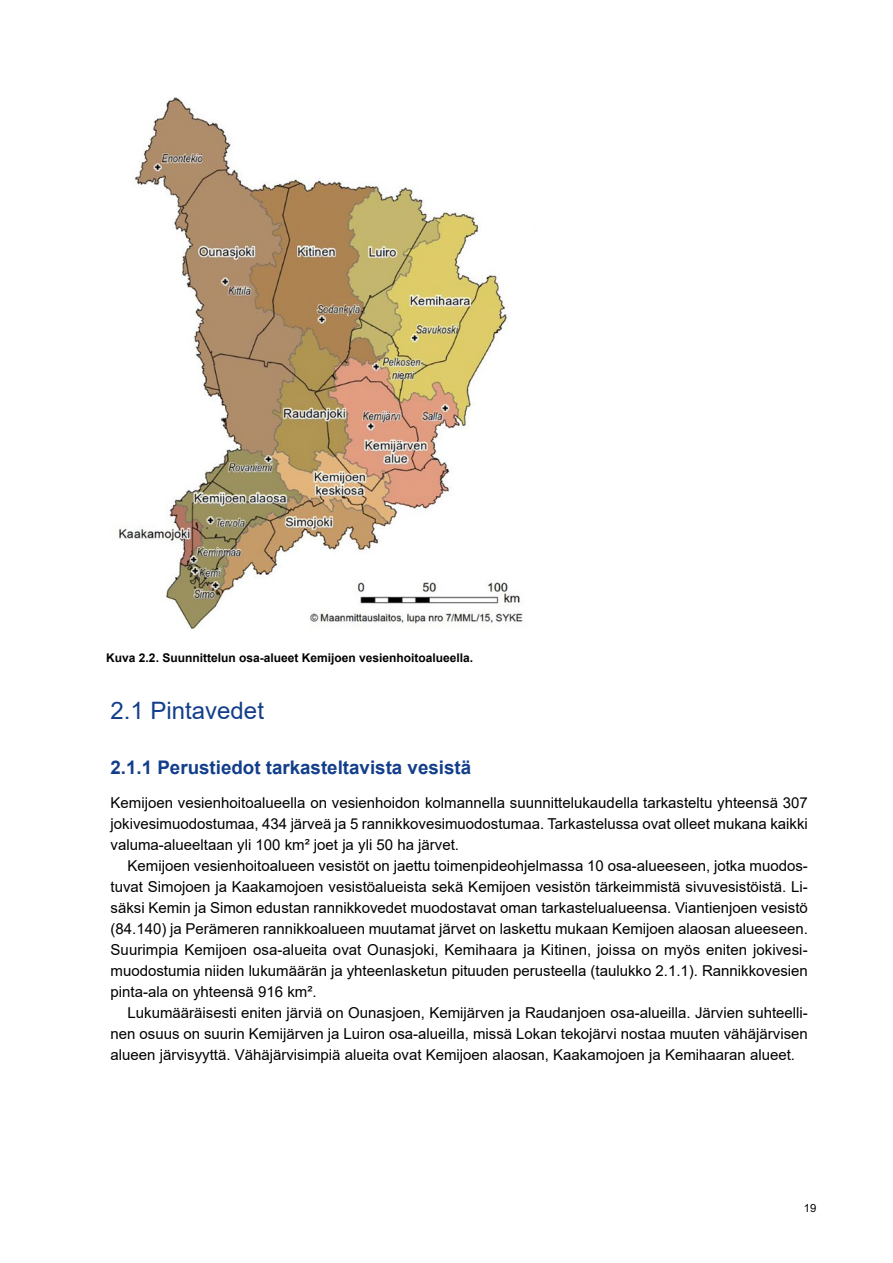
<style>
.page{position:relative;width:893px;height:1263px;background:#fff}
.page>*{position:absolute;margin:0;border:0;box-sizing:border-box;transform-origin:0 0}
.OTS_2{font:24px "Arial";color:#123e8b}
.OTS_3{font:700 18.75px "Arial";color:#123e8b}
.Leipis{font:15px/21px "Arial";color:#000;text-align:justify}
.Leipis_eka_kpl{font:15px/21px "Arial";color:#000;text-align:justify}
.Kuvateksti_graafi{font:700 12px "Arial";color:#000}
.t1{font:11.25px "Arial";color:#000}
</style>
<div class="page">
<img style="left:117px;top:98px;width:406px;height:531px">
<p class="Kuvateksti_graafi" style="left:106px;top:649px;width:368px">Kuva 2.2. Suunnittelun osa-alueet Kemijoen vesienhoitoalueella.</p>
<h2 class="OTS_2" style="left:111px;top:694px;width:155px">2.1 Pintavedet</h2>
<h3 class="OTS_3" style="left:111px;top:754px;width:362px">2.1.1 Perustiedot tarkasteltavista vesistä</h3>
<p class="Leipis_eka_kpl" style="left:111px;top:792px;width:699px">Kemijoen vesienhoitoalueella on vesienhoidon kolmannella suunnittelukaudella tarkasteltu yhteensä 307 jokivesimuodostumaa, 434 järveä ja 5 rannikkovesimuodostumaa. Tarkastelussa ovat olleet mukana kaikki valuma-alueeltaan yli 100 km² joet ja yli 50 ha järvet.</p>
<p class="Leipis" style="left:111px;top:855px;width:699px;text-indent:17px">Kemijoen vesienhoitoalueen vesistöt on jaettu toimenpideohjelmassa 10 osa-alueeseen, jotka muodos&shy;tuvat Simojoen ja Kaakamojoen vesistöalueista sekä Kemijoen vesistön tärkeimmistä sivuvesistöistä. Li&shy;säksi Kemin ja Simon edustan rannikkovedet muodostavat oman tarkastelualueensa. Viantienjoen vesistö (84.140) ja Perämeren rannikkoalueen muutamat järvet on laskettu mukaan Kemijoen alaosan alueeseen.<br>Suurimpia Kemijoen osa-alueita ovat Ounasjoki, Kemihaara ja Kitinen, joissa on myös eniten jokivesi&shy;muodostumia niiden lukumäärän ja yhteenlasketun pituuden perusteella (taulukko 2.1.1). Rannikkovesien pinta-ala on yhteensä 916 km².</p>
<p class="Leipis" style="left:111px;top:1002px;width:699px;text-indent:17px">Lukumääräisesti eniten järviä on Ounasjoen, Kemijärven ja Raudanjoen osa-alueilla. Järvien suhteelli&shy;nen osuus on suurin Kemijärven ja Luiron osa-alueilla, missä Lokan tekojärvi nostaa muuten vähäjärvisen alueen järvisyyttä. Vähäjärvisimpiä alueita ovat Kemijoen alaosan, Kaakamojoen ja Kemihaaran alueet.</p>
<p class="t1" style="left:804px;top:1200px;width:14px">19</p>
</div>
